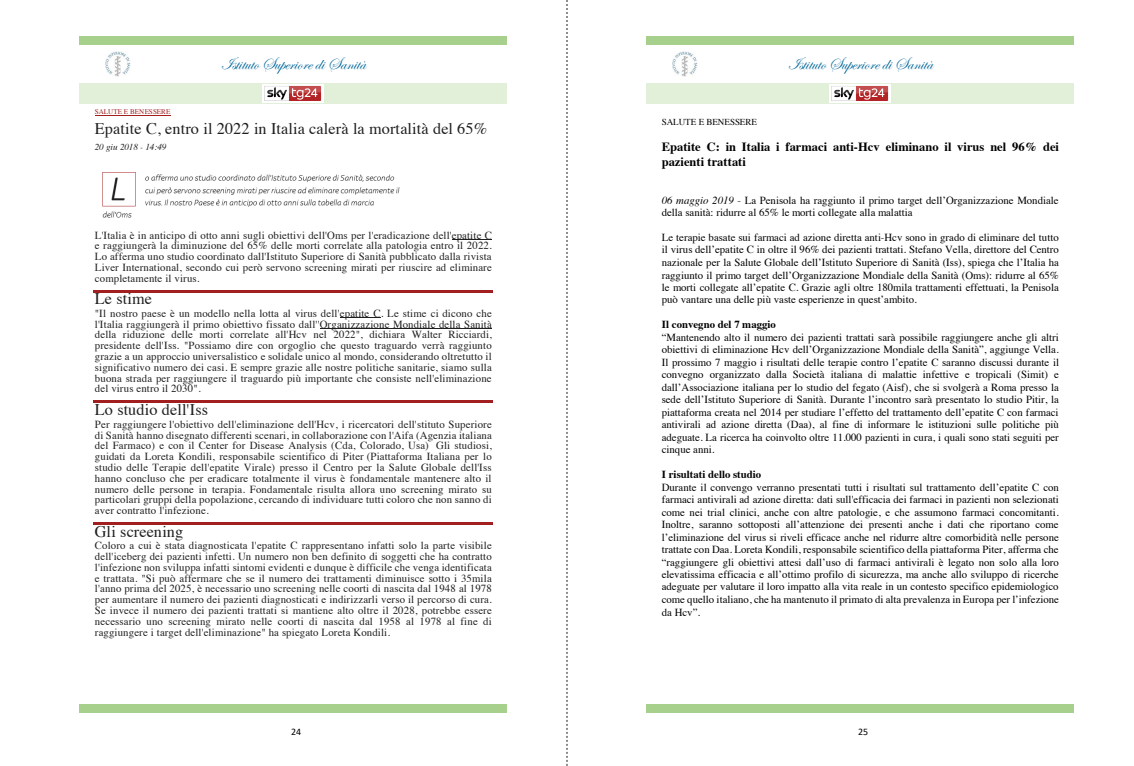
<style>
.page{position:relative;width:1134px;height:766px;background:#fff}
.page>*{position:absolute;margin:0;border:0;box-sizing:border-box;transform-origin:0 0}
.t1{font:17.9px "Edwardian Script ITC";color:#069}
.t2{font:16.2px "Times";letter-spacing:.01em;color:#1f1f1f}
.t3{font:700 12.5px/14.7px "Times";color:#000}
.t4{font:10.8px/10.8px "Times";letter-spacing:.015em;color:#1f1f1f;text-align:justify}
.t5{font:10.8px/12.5px "Times";color:#000;text-align:justify}
.t6{font:700 10.8px "Times";color:#000}
.t7{font:9.9px "Calibri";color:#000}
.t8{font:9.1px "Times";letter-spacing:-.005em;color:#000}
.t9{font:italic 9.1px "Times";color:#1f1f1f}
.t10{font:7.1px "Times";color:#a21f20}
.s1{font-style:italic}
</style>
<div class="page">
<div style="left:80px;top:36px;width:427px;height:9px;background:#a8d08d"></div>
<div style="left:80px;top:83px;width:427px;height:21px;background:#e2efd9"></div>
<hr style="left:95px;top:115px;width:76px;height:1px;background:#a21f20">
<hr style="left:452px;top:239px;width:40px;height:1px;background:#1f1f1f">
<hr style="left:93px;top:290px;width:400px;height:2px;background:#a21f20">
<hr style="left:340px;top:317px;width:41px;height:1px;background:#1f1f1f">
<hr style="left:320px;top:328px;width:172px;height:1px;background:#1f1f1f">
<hr style="left:93px;top:400px;width:400px;height:3px;background:#a21f20">
<hr style="left:93px;top:522px;width:400px;height:3px;background:#a21f20">
<div style="left:80px;top:703px;width:427px;height:9px;background:#a8d08d"></div>
<img style="left:105px;top:51px;width:25px;height:26px">
<img style="left:263px;top:85px;width:60px;height:17px">
<img style="left:102px;top:172px;width:298px;height:46px">
<div style="left:647px;top:36px;width:427px;height:9px;background:#a8d08d"></div>
<div style="left:647px;top:83px;width:427px;height:21px;background:#e2efd9"></div>
<div style="left:647px;top:703px;width:427px;height:9px;background:#a8d08d"></div>
<img style="left:672px;top:51px;width:25px;height:26px">
<img style="left:830px;top:85px;width:60px;height:17px">
<svg style="left:567px;top:0;width:1px;height:765px"></svg>
<h1 class="t1" style="left:221px;top:54px;width:146px">Istituto Superiore di Sanità</h1>
<p class="t10" style="left:95px;top:105px;width:77px">SALUTE E BENESSERE</p>
<h2 class="t2" style="left:95px;top:113px;width:394px">Epatite C, entro il 2022 in Italia calerà la mortalità del 65%</h2>
<p class="t9" style="left:95px;top:139px;width:73px">20 giu 2018 - 14:49</p>
<p class="t4" style="left:95px;top:228px;width:399px">L'Italia è in anticipo di otto anni sugli obiettivi dell'Oms per l'eradicazione dell'epatite C e raggiungerà la diminuzione del 65% delle morti correlate alla patologia entro il 2022.<br>Lo afferma uno studio coordinato dall'Istituto Superiore di Sanità pubblicato dalla rivista Liver International, secondo cui però servono screening mirati per riuscire ad eliminare completamente il virus.</p>
<h2 class="t2" style="left:95px;top:284px;width:59px">Le stime</h2>
<p class="t4" style="left:95px;top:307px;width:399px">"Il nostro paese è un modello nella lotta al virus dell'epatite C. Le stime ci dicono che l'Italia raggiungerà il primo obiettivo fissato dall''Organizzazione Mondiale della Sanità della riduzione delle morti correlate all'Hcv nel 2022", dichiara Walter Ricciardi, presidente dell'Iss. "Possiamo dire con orgoglio che questo traguardo verrà raggiunto grazie a un approccio universalistico e solidale unico al mondo, considerando oltretutto il significativo numero dei casi. E sempre grazie alle nostre politiche sanitarie, siamo sulla buona strada per raggiungere il traguardo più importante che consiste nell'eliminazione del virus entro il 2030".</p>
<h2 class="t2" style="left:95px;top:394px;width:115px">Lo studio dell'Iss</h2>
<p class="t4" style="left:95px;top:417px;width:399px">Per raggiungere l'obiettivo dell'eliminazione dell'Hcv, i ricercatori dell'stituto Superiore di Sanità hanno disegnato differenti scenari, in collaborazione con l'Aifa (Agenzia italiana del Farmaco) e con il Center for Disease Analysis (Cda, Colorado, Usa) Gli studiosi, guidati da Loreta Kondili, responsabile scientifico di Piter (Piattaforma Italiana per lo studio delle Terapie dell'epatite Virale) presso il Centro per la Salute Globale dell'Iss hanno concluso che per eradicare totalmente il virus è fondamentale mantenere alto il numero delle persone in terapia. Fondamentale risulta allora uno screening mirato su particolari gruppi della popolazione, cercando di individuare tutti coloro che non sanno di aver contratto l'infezione.</p>
<h2 class="t2" style="left:95px;top:516px;width:90px">Gli screening</h2>
<p class="t4" style="left:95px;top:539px;width:399px">Coloro a cui è stata diagnosticata l'epatite C rappresentano infatti solo la parte visibile dell'iceberg dei pazienti infetti. Un numero non ben definito di soggetti che ha contratto l'infezione non sviluppa infatti sintomi evidenti e dunque è difficile che venga identificata e trattata. "Si può affermare che se il numero dei trattamenti diminuisce sotto i 35mila l'anno prima del 2025, è necessario uno screening nelle coorti di nascita dal 1948 al 1978 per aumentare il numero dei pazienti diagnosticati e indirizzarli verso il percorso di cura.<br>Se invece il numero dei pazienti trattati si mantiene alto oltre il 2028, potrebbe essere necessario uno screening mirato nelle coorti di nascita dal 1958 al 1978 al fine di raggiungere i target dell'eliminazione" ha spiegato Loreta Kondili.</p>
<p class="t7" style="left:291px;top:724px;width:12px">24</p>
<h1 class="t1" style="left:788px;top:54px;width:146px">Istituto Superiore di Sanità</h1>
<p class="t8" style="left:662px;top:113px;width:97px">SALUTE E BENESSERE</p>
<p class="t3" style="left:662px;top:138px;width:399px">Epatite C: in Italia i farmaci anti-Hcv eliminano il virus nel 96% dei pazienti trattati</p>
<p class="t5" style="left:662px;top:193px;width:398px"><span class="s1">06 maggio 2019</span> - La Penisola ha raggiunto il primo target dell’Organizzazione Mondiale della sanità: ridurre al 65% le morti collegate alla malattia</p>
<p class="t5" style="left:662px;top:230px;width:399px">Le terapie basate sui farmaci ad azione diretta anti-Hcv sono in grado di eliminare del tutto il virus dell’epatite C in oltre il 96% dei pazienti trattati. Stefano Vella, direttore del Centro nazionale per la Salute Globale dell’Istituto Superiore di Sanità (Iss), spiega che l’Italia ha raggiunto il primo target dell’Organizzazione Mondiale della Sanità (Oms): ridurre al 65% le morti collegate all’epatite C. Grazie agli oltre 180mila trattamenti effettuati, la Penisola può vantare una delle più vaste esperienze in quest’ambito.</p>
<p class="t6" style="left:662px;top:314px;width:116px">Il convegno del 7 maggio</p>
<p class="t5" style="left:662px;top:330px;width:399px">“Mantenendo alto il numero dei pazienti trattati sarà possibile raggiungere anche gli altri obiettivi di eliminazione Hcv dell’Organizzazione Mondiale della Sanità”, aggiunge Vella.<br>Il prossimo 7 maggio i risultati delle terapie contro l’epatite C saranno discussi durante il convegno organizzato dalla Società italiana di malattie infettive e tropicali (Simit) e dall’Associazione italiana per lo studio del fegato (Aisf), che si svolgerà a Roma presso la sede dell’Istituto Superiore di Sanità. Durante l’incontro sarà presentato lo studio Pitir, la piattaforma creata nel 2014 per studiare l’effetto del trattamento dell’epatite C con farmaci antivirali ad azione diretta (Daa), al fine di informare le istituzioni sulle politiche più adeguate. La ricerca ha coinvolto oltre 11.000 pazienti in cura, i quali sono stati seguiti per cinque anni.</p>
<p class="t6" style="left:662px;top:464px;width:101px">I risultati dello studio</p>
<p class="t5" style="left:662px;top:479px;width:399px">Durante il convengo verranno presentati tutti i risultati sul trattamento dell’epatite C con farmaci antivirali ad azione diretta: dati sull'efficacia dei farmaci in pazienti non selezionati come nei trial clinici, anche con altre patologie, e che assumono farmaci concomitanti.<br>Inoltre, saranno sottoposti all’attenzione dei presenti anche i dati che riportano come l’eliminazione del virus si riveli efficace anche nel ridurre altre comorbidità nelle persone trattate con Daa. Loreta Kondili, responsabile scientifico della piattaforma Piter, afferma che “raggiungere gli obiettivi attesi dall’uso di farmaci antivirali è legato non solo alla loro elevatissima efficacia e all’ottimo profilo di sicurezza, ma anche allo sviluppo di ricerche adeguate per valutare il loro impatto alla vita reale in un contesto specifico epidemiologico come quello italiano, che ha mantenuto il primato di alta prevalenza in Europa per l’infezione da Hcv”.</p>
<p class="t7" style="left:858px;top:724px;width:12px">25</p>
</div>
